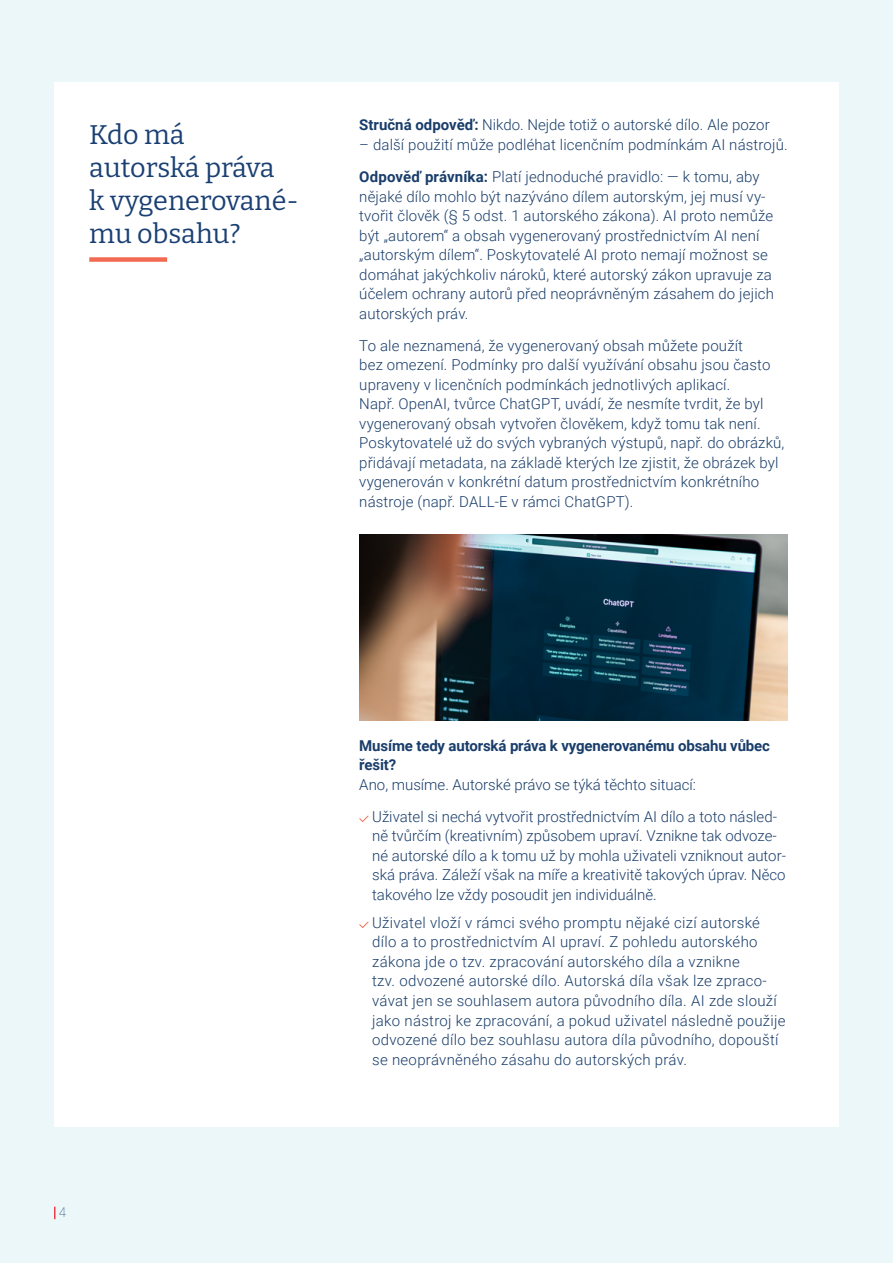
<style>
.page{position:relative;width:893px;height:1263px;background:#ecf7fa}
.page>*{position:absolute;margin:0;border:0;box-sizing:border-box;transform-origin:0 0}
.t1{font:27px/33px "Bitter";color:#1a4073}
.t2{font:300 15px/19.5px "Roboto";letter-spacing:.01em;color:#193d6a}
.t3{font:700 15px/19.5px "Roboto";letter-spacing:-.01em;color:#193d6a}
.t4{font:100 13.5px "Roboto";color:#1a4073}
.s1{font-weight:700}
</style>
<div class="page">
<div style="left:54px;top:82px;width:785px;height:1045px;background:#fff"></div>
<div style="left:89px;top:257px;width:78px;height:5px;background:#f26a51"></div>
<img style="left:360px;top:535px;width:428px;height:186px">
<svg style="left:359px;top:815px;width:10px;height:7px"></svg>
<svg style="left:359px;top:921px;width:10px;height:7px"></svg>
<svg style="left:54px;top:1207px;width:2px;height:12px"></svg>
<h1 class="t1" style="left:89px;top:117px;width:211px">Kdo má autorská práva<br>k vygenerované&shy;mu obsahu?</h1>
<p class="t2" style="left:359px;top:115px;width:412px"><span class="s1">Stručná odpověď:</span> Nikdo. Nejde totiž o autorské dílo. Ale pozor</p>
<p class="t2" style="left:359px;top:128px;width:430px;line-height:32.2px">– další použití může podléhat licenčním podmínkám AI nástrojů.<br><span class="s1">Odpověď právníka:</span> Platí jednoduché pravidlo: — k tomu, aby</p>
<p class="t2" style="left:359px;top:186px;width:416px">nějaké dílo mohlo být nazýváno dílem autorským, jej musí vy&shy;tvořit člověk (§ 5 odst. 1 autorského zákona). AI proto nemůže být „autorem“ a obsah vygenerovaný prostřednictvím AI není „autorským dílem“. Poskytovatelé AI proto nemají možnost se domáhat jakýchkoliv nároků, které autorský zákon upravuje za účelem ochrany autorů před neoprávněným zásahem do jejich autorských práv.</p>
<p class="t2" style="left:359px;top:335px;width:427px">To ale neznamená, že vygenerovaný obsah můžete použít<br>bez omezení. Podmínky pro další využívání obsahu jsou často upraveny v licenčních podmínkách jednotlivých aplikací.<br>Např. OpenAI, tvůrce ChatGPT, uvádí, že nesmíte tvrdit, že byl vygenerovaný obsah vytvořen člověkem, když tomu tak není.<br>Poskytovatelé už do svých vybraných výstupů, např. do obrázků, přidávají metadata, na základě kterých lze zjistit, že obrázek byl vygenerován v konkrétní datum prostřednictvím konkrétního nástroje (např. DALL-E v rámci ChatGPT).</p>
<p class="t4" style="left:59px;top:1203px;width:9px">4</p>
<p class="t3" style="left:359px;top:735px;width:412px">Musíme tedy autorská práva k vygenerovanému obsahu vůbec řešit?</p>
<p class="t2" style="left:372px;top:768px;width:406px;line-height:32.2px;text-indent:-13px">Ano, musíme. Autorské právo se týká těchto situací:<br>Uživatel si nechá vytvořit prostřednictvím AI dílo a toto násled-</p>
<p class="t2" style="left:372px;top:826px;width:415px">ně tvůrčím (kreativním) způsobem upraví. Vznikne tak odvoze&shy;né autorské dílo a k tomu už by mohla uživateli vzniknout autor&shy;ská práva. Záleží však na míře a kreativitě takových úprav. Něco takového lze vždy posoudit jen individuálně.</p>
<p class="t2" style="left:372px;top:912px;width:415px">Uživatel vloží v rámci svého promptu nějaké cizí autorské dílo a to prostřednictvím AI upraví. Z pohledu autorského zákona jde o tzv. zpracování autorského díla a vznikne<br>tzv. odvozené autorské dílo. Autorská díla však lze zpraco&shy;vávat jen se souhlasem autora původního díla. AI zde slouží jako nástroj ke zpracování, a pokud uživatel následně použije odvozené dílo bez souhlasu autora díla původního, dopouští se neoprávněného zásahu do autorských práv.</p>
</div>
